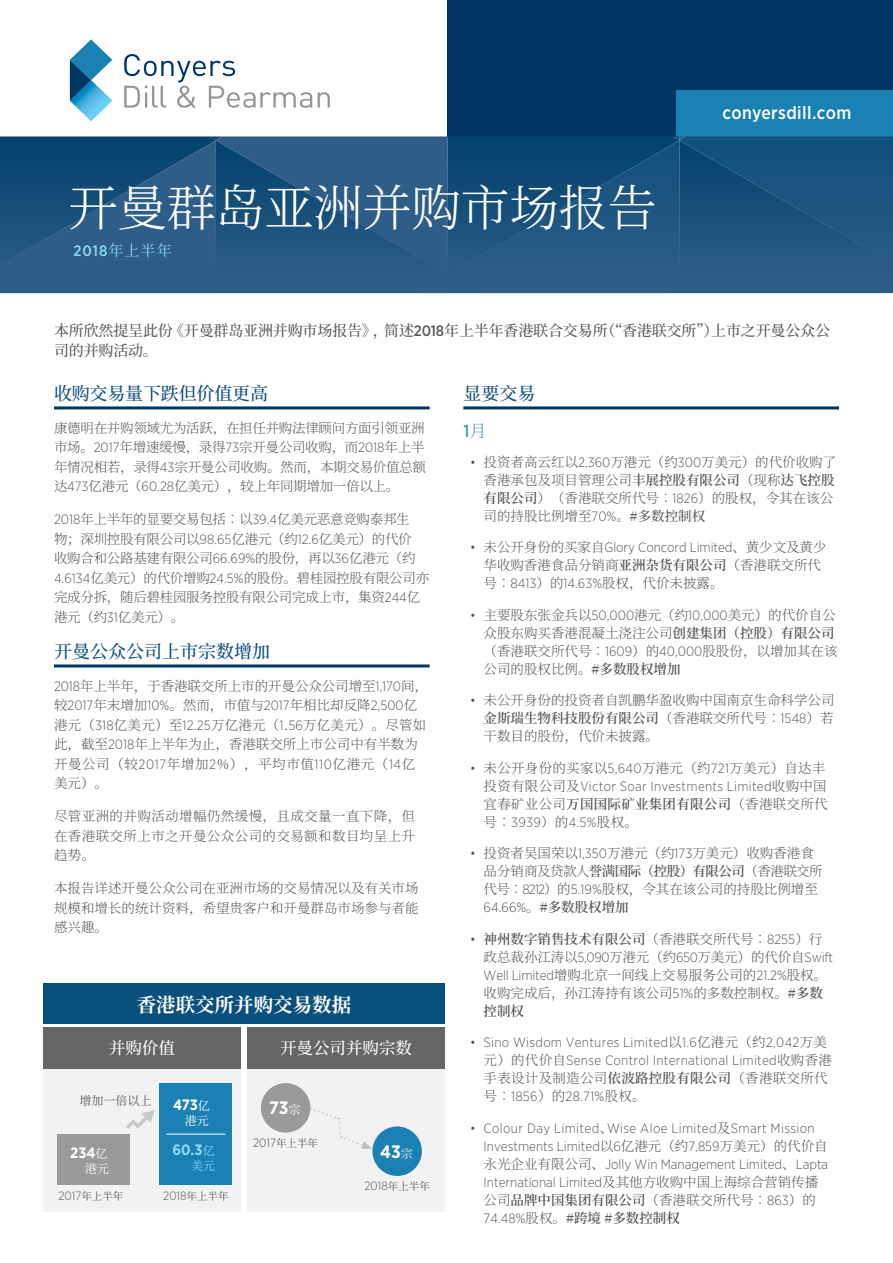
<style>
.page{position:relative;width:893px;height:1263px;background:#fff}
.page>*{position:absolute;margin:0;border:0;box-sizing:border-box;transform-origin:0 0}
.t1{font:300 49.5px "Source Han Serif SC";letter-spacing:-.01em;color:#fff}
.t2{font:700 19.5px "Source Han Serif SC";color:#fff}
.t3{font:500 18px "Source Han Serif SC";color:#0e4f7b}
.t4{font:500 18px "Gotham Narrow";letter-spacing:.025em;color:#fff}
.t5{font:700 18px "Gotham Narrow";color:#fff}
.t6{font:500 17.25px "Gotham Narrow";color:#5293c0}
.t7{font:500 16.5px "Source Han Serif SC";color:#fff}
.t8{font:500 15px/20.2px "Source Han Serif SC";letter-spacing:-.01em;color:#58595b}
.t9{font:500 15px "Gotham Narrow";color:#8ed8f8}
.t10{font:700 15px "Gotham Narrow";letter-spacing:-.005em;color:#fff}
.t11{font:700 15px "Gotham Narrow";color:#8dd7f7}
.t12{font:300 13.5px/18px "Source Han Serif SC";color:#58595b}
.t13{font:300 13.5px/19.5px "Source Han Serif SC";letter-spacing:-.02em;color:#58595b}
.t14{font:300 13.5px/18px "Gotham Narrow";color:#58595b}
.t15{font:300 13.5px/18px "Gotham Narrow";letter-spacing:.02em;color:#58595b}
.t16{font:300 13.5px "Source Han Serif SC";letter-spacing:.02em;color:#58595b}
.t17{font:600 13.5px/18px "Source Han Serif SC";color:#58595b}
.t18{font:300 13.5px "Gotham Narrow";letter-spacing:-.005em;color:#58595b}
.t19{font:300 12px "Gotham Narrow";color:#58595b}
.t20{font:12px "Source Han Serif SC";color:#58595b}
.t21{font:12px "Source Han Serif SC";color:#fff}
.t22{font:12px "Source Han Serif SC";color:#8dd7f7}
.s1{font-family:"Source Han Serif SC";font-weight:400}
.s2{font-family:"Gotham Narrow"}
.s3{font-family:"Source Han Serif SC";font-weight:300}
.s4{font-weight:600}
.s5{font-weight:500}
.s6{font-family:"Source Han Serif SC"}
.s7{font-weight:300}
.s8{font-family:"Gotham Narrow";font-weight:300}
.s9{font-family:"Source Han Serif SC";font-weight:400;font-size:12px}
.s10{font-family:"Source Han Serif SC";font-weight:400;font-size:10.5px}
</style>
<div class="page">
<svg style="left:70px;top:39px;width:42px;height:82px"></svg>
<svg style="left:124px;top:54px;width:188px;height:54px"></svg>
<svg style="left:318px;top:92px;width:12px;height:16px"></svg>
<div style="left:448px;top:0;width:445px;height:136px;background:#003663"></div>
<div style="left:676px;top:90px;width:217px;height:46px;background:#1981b4"></div>
<svg style="left:0;top:136px;width:893px;height:157px;background:#205580"></svg>
<hr style="left:54px;top:406px;width:376px;height:3px;background:#003663">
<hr style="left:54px;top:664px;width:376px;height:3px;background:#003663">
<hr style="left:463px;top:406px;width:376px;height:3px;background:#003663">
<div style="left:43px;top:984px;width:402px;height:40px;background:#09507c"></div>
<div style="left:247px;top:1069px;width:198px;height:142px;background:#f2f2f2"></div>
<div style="left:247px;top:1027px;width:198px;height:42px;background:#666"></div>
<div style="left:261px;top:1083px;width:49px;height:49px;background:#9a9a9a;border-radius:50%"></div>
<div style="left:372px;top:1126px;width:50px;height:50px;background:#1b80b3;border-radius:50%"></div>
<div style="left:43px;top:1027px;width:198px;height:42px;background:#666"></div>
<div style="left:43px;top:1069px;width:198px;height:142px;background:#f2f2f2"></div>
<div style="left:57px;top:1134px;width:72px;height:51px;background:#9a9a9a"></div>
<svg style="left:126px;top:1110px;width:28px;height:19px"></svg>
<div style="left:160px;top:1083px;width:72px;height:102px;background:#1b80b3"></div>
<hr style="left:166px;top:1134px;width:60px;height:1px;background:#fff">
<svg style="left:310px;top:1108px;width:62px;height:41px"></svg>
<h1 class="t1" style="left:68px;top:180px;width:590px">开曼群岛亚洲并购市场报告</h1>
<p class="t9" style="left:73px;top:241px;width:100px">2018<span class="s1">年上半年</span></p>
<h3 class="t4" style="left:722px;top:101px;width:131px">conyersdill.com</h3>
<p class="t8" style="left:54px;top:321px;width:778px">本所欣然提呈此份 《开曼群岛亚洲并购市场报告》，简述<span class="s2">2018</span>年上半年香港联合交易所（“香港联交所”）上市之开曼公众公司的并购活动。</p>
<h3 class="t3" style="left:54px;top:383px;width:216px">收购交易量下跌但价值更高</h3>
<p class="t12" style="left:54px;top:418px;width:374px;line-height:19.5px;text-align:justify">康德明在并购领域尤为活跃，在担任并购法律顾问方面引领亚洲市场。<span class="s2">2017</span>年增速缓慢，录得<span class="s2">73</span>宗开曼公司收购，而<span class="s2">2018</span>年上半年情况相若，录得<span class="s2">43</span>宗开曼公司收购。然而，本期交易价值总额达<span class="s2">473</span>亿港元（<span class="s2">60.28</span>亿美元），较上年同期增加一倍以上。</p>
<p class="t13" style="left:54px;top:510px;width:377px"><span class="s2">2018</span>年上半年的显要交易包括︰以<span class="s2">39.4</span>亿美元恶意竞购泰邦生<br>物；深圳控股有限公司以<span class="s2">98.65</span>亿港元（约<span class="s2">12.6</span>亿美元）的代价<br>收购合和公路基建有限公司<span class="s2">66.69%</span>的股份，再以<span class="s2">36</span>亿港元（约<span class="s2">4.6134</span>亿美元）的代价增购<span class="s2">24.5%</span>的股份。碧桂园控股有限公司亦完成分拆，随后碧桂园服务控股有限公司完成上市，集资<span class="s2">244</span>亿港元（约<span class="s2">31</span>亿美元）。</p>
<h3 class="t3" style="left:54px;top:641px;width:217px">开曼公众公司上市宗数增加</h3>
<p class="t12" style="left:54px;top:676px;width:375px;line-height:19.5px"><span class="s2">2018</span>年上半年，于香港联交所上市的开曼公众公司增至<span class="s2">1,170</span>间，较<span class="s2">2017</span>年末增加<span class="s2">10%</span>。然而，市值与<span class="s2">2017</span>年相比却反降<span class="s2">2,500</span>亿港元（<span class="s2">318</span>亿美元）至<span class="s2">12.25</span>万亿港元（<span class="s2">1</span>.<span class="s2">56</span>万亿美元）。尽管如此，截至<span class="s2">2018</span>年上半年为止，香港联交所上市公司中有半数为开曼公司（较<span class="s2">2017</span>年增加<span class="s2">2</span>%），平均市值<span class="s2">110</span>亿港元（<span class="s2">14</span>亿美元）。</p>
<p class="t12" style="left:54px;top:807px;width:363px;line-height:19.5px;text-align:justify">尽管亚洲的并购活动增幅仍然缓慢，且成交量一直下降，但在香港联交所上市之开曼公众公司的交易额和数目均呈上升趋势。</p>
<p class="t12" style="left:54px;top:879px;width:366px;line-height:19.5px;text-align:justify">本报告详述开曼公众公司在亚洲市场的交易情况以及有关市场规模和增长的统计资料，希望贵客户和开曼群岛市场参与者能感兴趣。</p>
<h3 class="t3" style="left:463px;top:383px;width:73px">显要交易</h3>
<p class="t6" style="left:463px;top:420px;width:25px">1<span class="s3">月</span></p>
<p class="t12" style="left:484px;top:453px;width:354px;text-indent:-14px"><span class="s2">•</span> 投资者高云红以<span class="s2">2,360</span>万港元（约<span class="s2">300</span>万美元）的代价收购了香港承包及项目管理公司<span class="s4">丰展控股有限公司</span>（现称<span class="s4">达飞控股有限公司</span>）（香港联交所代号︰<span class="s2">1826</span>）的股权，令其在该公司的持股比例增至<span class="s2">70%</span>。<span class="s5">#多数控制权</span></p>
<p class="t18" style="left:470px;top:539px;width:358px">• <span class="s6">未公开身份的买家自</span>Glory Concord Limited<span class="s6">、黄少文及黄少</span></p>
<p class="t12" style="left:484px;top:557px;width:339px">华收购香港食品分销商<span class="s4">亚洲杂货有限公司</span>（香港联交所代号︰<span class="s2">8413</span>）的<span class="s2">14.63%</span>股权，代价未披露。</p>
<p class="t12" style="left:484px;top:606px;width:355px;text-indent:-14px"><span class="s2">•</span> 主要股东张金兵以<span class="s2">50,000</span>港元（约<span class="s2">10,000</span>美元）的代价自公众股东购买香港混凝土浇注公司<span class="s4">创建集团（控股）有限公司</span>（香港联交所代号︰<span class="s2">1609</span>）的<span class="s2">40,000</span>股股份，以增加其在该公司的股权比例。<span class="s4">#多数股权增加</span></p>
<p class="t12" style="left:484px;top:691px;width:353px;text-align:justify;text-indent:-14px"><span class="s2">•</span> 未公开身份的投资者自凯鹏华盈收购中国南京生命科学公司<span class="s4">金斯瑞生物科技股份有限公司</span>（香港联交所代号︰<span class="s2">1548</span>）若干数目的股份，代价未披露。</p>
<p class="t16" style="left:470px;top:760px;width:357px"><span class="s2">•</span> 未公开身份的买家以<span class="s2">5,640</span>万港元（约<span class="s2">721</span>万美元）自达丰</p>
<p class="t15" style="left:484px;top:777px;width:345px"><span class="s6">投资有限公司及</span>Victor Soar Investments Limited<span class="s6">收购中国</span></p>
<p class="t16" style="left:484px;top:796px;width:345px">宜春矿业公司<span class="s4">万国国际矿业集团有限公司</span>（香港联交所代</p>
<p class="t15" style="left:484px;top:813px;width:156px"><span class="s6">号︰</span>3939<span class="s6">）的</span>4.5%<span class="s6">股权。</span></p>
<p class="t12" style="left:484px;top:844px;width:341px;text-indent:-14px"><span class="s2">•</span> 投资者吴国荣以<span class="s2">1,350</span>万港元（约<span class="s2">173</span>万美元）收购香港食品分销商及贷款人<span class="s4">誉满国际（控股）有限公司</span>（香港联交所代号︰<span class="s2">8212</span>）的<span class="s2">5.19%</span>股权，令其在该公司的持股比例增至<br><span class="s2">64.66%</span>。<span class="s4">#多数股权增加</span></p>
<p class="t12" style="left:484px;top:930px;width:351px;text-indent:-14px"><span class="s2">•</span> <span class="s4">神州数字销售技术有限公司</span>（香港联交所代号︰<span class="s2">8255</span>）行政总裁孙江涛以<span class="s2">5,090</span>万港元（约<span class="s2">650</span>万美元）的代价自<span class="s2">Swift<br>Well Limited</span>增购北京一间线上交易服务公司的<span class="s2">21.2%</span>股权。收购完成后，孙江涛持有该公司<span class="s2">51%</span>的多数控制权。<span class="s4">#多数控制权</span></p>
<p class="t15" style="left:484px;top:1033px;width:350px;text-indent:-14px">• Sino Wisdom Ventures Limited<span class="s6">以</span>1.6<span class="s6">亿港元（约</span>2,042<span class="s6">万美元）的代价自</span>Sense Control International Limited<span class="s6">收购香港</span></p>
<p class="t16" style="left:484px;top:1071px;width:345px">手表设计及制造公司<span class="s4">依波路控股有限公司</span>（香港联交所代</p>
<p class="t15" style="left:484px;top:1087px;width:164px"><span class="s6">号︰</span>1856<span class="s6">）的</span>28.71%<span class="s6">股权。</span></p>
<p class="t14" style="left:484px;top:1118px;width:346px;text-indent:-14px">• Colour Day Limited<span class="s6">、</span>Wise Aloe Limited<span class="s6">及</span>Smart Mission Investments Limited<span class="s6">以</span>6<span class="s6">亿港元（约</span>7,859<span class="s6">万美元）的代价自永光企业有限公司、</span>Jolly Win Management Limited<span class="s6">、</span>Lapta International Limited<span class="s6">及其他方收购中国上海综合营销传播</span></p>
<p class="t17" style="left:484px;top:1191px;width:334px"><span class="s7">公司</span>品牌中国集团有限公司<span class="s7">（香港联交所代号︰</span><span class="s8">863</span><span class="s7">）的<br></span><span class="s8">74.48%</span><span class="s7">股权。</span>#跨境 #多数控制权</p>
<h2 class="t2" style="left:137px;top:994px;width:216px">香港联交所并购交易数据</h2>
<p class="t7" style="left:280px;top:1039px;width:133px">开曼公司并购宗数</p>
<p class="t7" style="left:109px;top:1039px;width:67px">并购价值</p>
<p class="t20" style="left:79px;top:1093px;width:74px">增加一倍以上</p>
<p class="t10" style="left:173px;top:1095px;width:38px">473<span class="s9">亿</span></p>
<p class="t21" style="left:185px;top:1114px;width:25px">港元</p>
<p class="t11" style="left:173px;top:1140px;width:44px">60.3<span class="s9">亿</span></p>
<p class="t22" style="left:191px;top:1159px;width:25px">美元</p>
<h3 class="t5" style="left:269px;top:1096px;width:33px">73<span class="s9">宗</span></h3>
<p class="t19" style="left:253px;top:1135px;width:66px">2017<span class="s10">年上半年</span></p>
<h3 class="t5" style="left:380px;top:1139px;width:34px">43<span class="s9">宗</span></h3>
<p class="t10" style="left:70px;top:1143px;width:39px">234<span class="s9">亿</span></p>
<p class="t21" style="left:85px;top:1162px;width:25px">港元</p>
<p class="t19" style="left:364px;top:1178px;width:67px">2018<span class="s10">年上半年</span></p>
<p class="t19" style="left:59px;top:1189px;width:66px">2017<span class="s10">年上半年</span></p>
<p class="t19" style="left:163px;top:1189px;width:67px">2018<span class="s10">年上半年</span></p>
</div>
